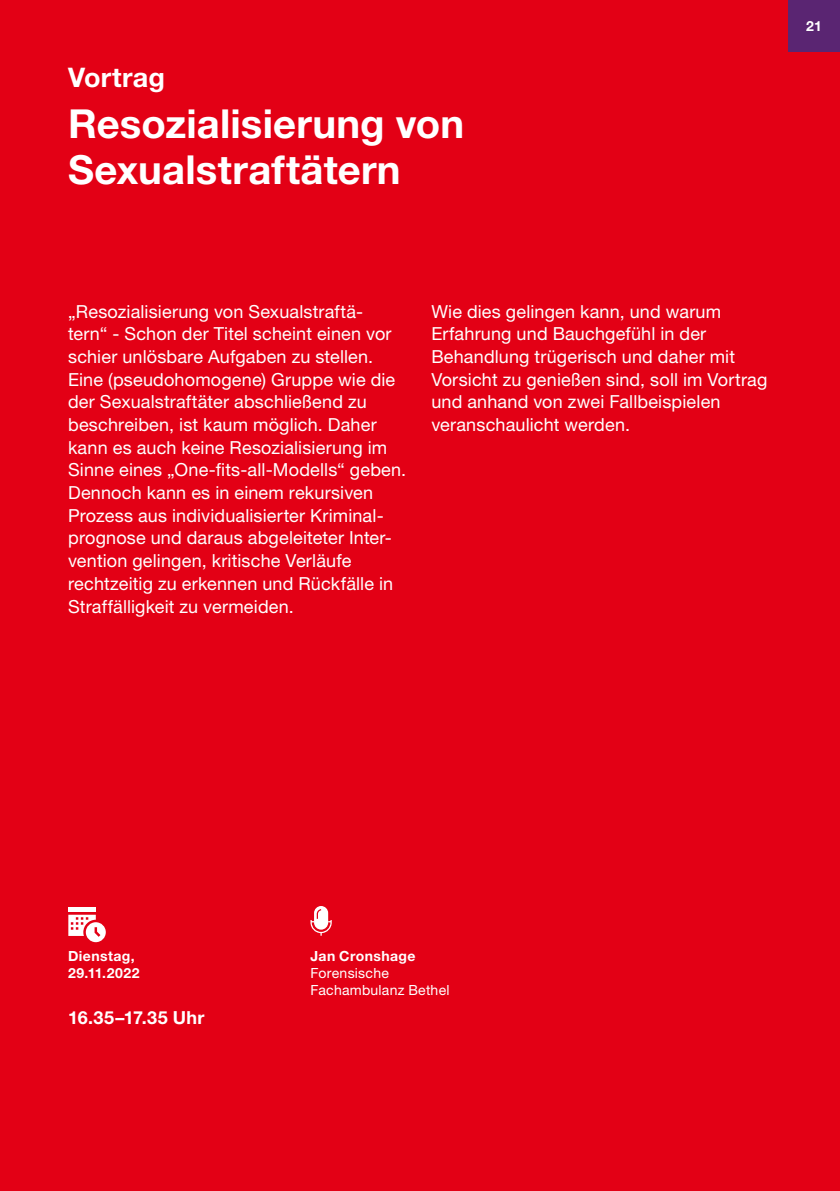
<style>
.page{position:relative;width:840px;height:1191px;background:#fff}
.page>*{position:absolute;margin:0;border:0;box-sizing:border-box;transform-origin:0 0}
.t1{font:700 40px/45.4px "Helvetica Neue LT Pro";letter-spacing:.005em;color:#fff}
.t2{font:700 27px "Helvetica Neue LT Pro";letter-spacing:.01em;color:#fff}
.t3{font:18px/22.6px "Helvetica Neue LT Pro";letter-spacing:.01em;color:#fff}
.t4{font:700 18px "Helvetica Neue LT Pro";letter-spacing:.02em;color:#fff}
.t5{font:700 14px/17px "Helvetica Neue LT Pro";letter-spacing:.03em;color:#fff}
.t6{font:14px/17px "Helvetica Neue LT Pro";letter-spacing:.015em;color:#fff}
</style>
<div class="page">
<div style="left:0;top:0;width:839px;height:1191px;background:#e30015"></div>
<div style="left:68px;top:907px;width:28px;height:5px;background:#fff"></div>
<svg style="left:68px;top:914px;width:38px;height:28px"></svg>
<svg style="left:310px;top:906px;width:21px;height:29px"></svg>
<div style="left:787px;top:0;width:52px;height:51px;background:#5a2572"></div>
<h2 class="t2" style="left:68px;top:61px;width:98px">Vortrag</h2>
<h1 class="t1" style="left:68px;top:101px;width:397px">Resozialisierung von<br>Sexualstraftätern</h1>
<p class="t5" style="left:805px;top:17px;width:17px">21</p>
<p class="t3" style="left:68px;top:299px;width:339px">„Resozialisierung von Sexualstraftä&shy;tern“ - Schon der Titel scheint einen vor schier unlösbare Aufgaben zu stellen.<br>Eine (pseudohomogene) Gruppe wie die der Sexualstraftäter abschließend zu beschreiben, ist kaum möglich. Daher kann es auch keine Resozialisierung im Sinne eines „One-fits-all-Modells“ geben.<br>Dennoch kann es in einem rekursiven Prozess aus individualisierter Kriminal&shy;prognose und daraus abgeleiteter Inter&shy;vention gelingen, kritische Verläufe rechtzeitig zu erkennen und Rückfälle in Straffälligkeit zu vermeiden.</p>
<p class="t3" style="left:431px;top:299px;width:337px">Wie dies gelingen kann, und warum Erfahrung und Bauchgefühl in der Behandlung trügerisch und daher mit Vorsicht zu genießen sind, soll im Vortrag und anhand von zwei Fallbeispielen veranschaulicht werden.</p>
<p class="t5" style="left:68px;top:947px;width:73px">Dienstag,<br>29.11.2022</p>
<p class="t4" style="left:68px;top:1006px;width:138px">16.35–17.35 Uhr</p>
<p class="t5" style="left:310px;top:947px;width:106px">Jan Cronshage</p>
<p class="t6" style="left:310px;top:964px;width:140px">Forensische<br>Fachambulanz Bethel</p>
</div>
